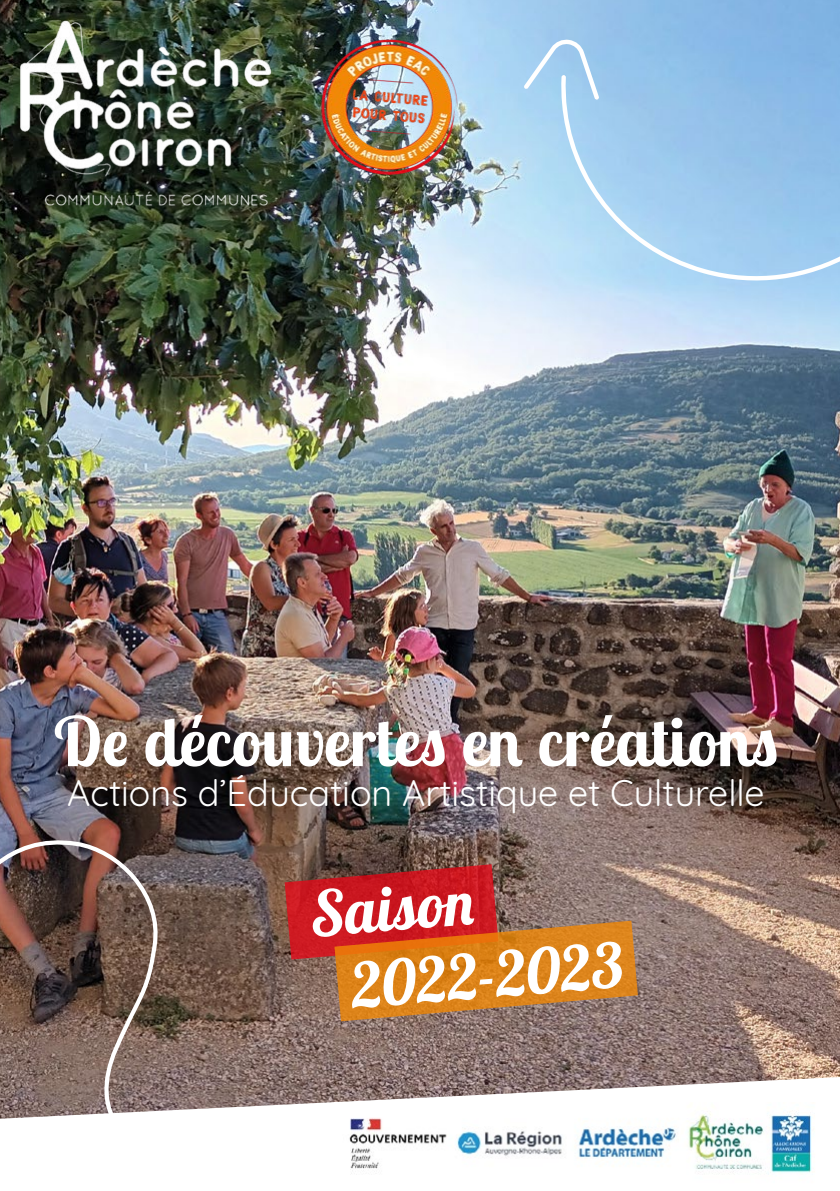
<style>
.page{position:relative;width:840px;height:1191px;background:#fff}
.page>*{position:absolute;margin:0;border:0;box-sizing:border-box;transform-origin:0 0}
.t1{font:700 68px "Lobster Two";color:#fff}
.t2{font:62px "Lobster";color:#fff}
.t3{font:36px "Quicksand";color:#fff}
</style>
<div class="page">
<img style="left:0;top:0;width:839px;height:1077px">
<img style="left:309px;top:8px;width:183px;height:201px">
<svg style="left:284px;top:864px;width:353px;height:157px;background:#bb6035"></svg>
<svg style="left:523px;top:39px;width:76px;height:61px;background:#acd2f1"></svg>
<svg style="left:559px;top:75px;width:280px;height:227px;background:#a2cdef"></svg>
<svg style="left:0;top:831px;width:190px;height:246px;background:#6b544c"></svg>
<svg style="left:0;top:1077px;width:837px;height:42px"></svg>
<img style="left:334px;top:1102px;width:489px;height:72px">
<img style="left:0;top:0;width:309px;height:249px">
<h1 class="t1" style="left:53px;top:698px;width:725px">De découvertes en créations</h1>
<p class="t3" style="left:67px;top:765px;width:698px">Actions d’Éducation Artistique et Culturelle</p>
<h2 class="t2" style="left:307px;top:874px;width:168px;rotate:-4deg">Saison</h2>
<h2 class="t2" style="left:348px;top:945px;width:274px;rotate:-4deg">2022-2023</h2>
</div>
